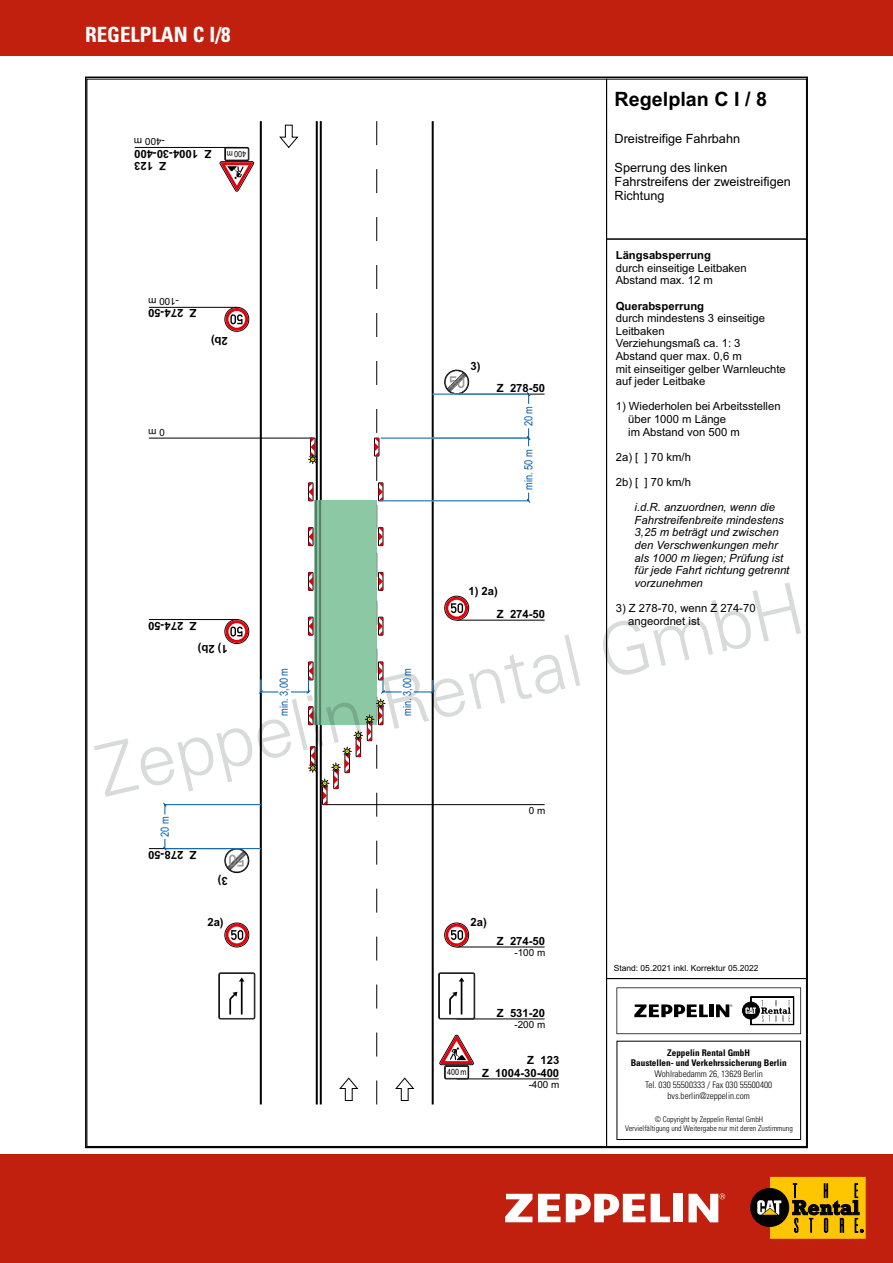
<style>
.page{position:relative;width:893px;height:1263px;background:#fff}
.page>*{position:absolute;margin:0;border:0;box-sizing:border-box;transform-origin:0 0}
.t1{font:300 72px "Univers LT";color:#d9dada}
.t2{font:700 condensed 21px "Univers LT";color:#fff}
.t3{font:700 19.8px "Arial";color:#000}
.t4{font:12.75px/14.1px "Arial";color:#000}
.t5{font:11.25px/12.6px "Arial";color:#000}
.t6{font:italic 11.25px/12.6px "Arial";color:#000}
.t7{font:700 11.25px/12.6px "Arial";color:#000;text-align:right}
.t8{font:11.25px "Arial";color:#005ba9;scale:.82 1}
.t9{font:9.9px "Arial";color:#000}
.t10{font:300 condensed 9.15px/10.9px "Univers LT";color:#000;text-align:center}
.t11{font:700 condensed 9.15px/10.9px "Univers LT";color:#000;text-align:center}
.t12{font:8.7px "Arial";color:#000;scale:.83 1}
.t13{font:8.4px "Arial";color:#000}
.t14{font:300 condensed 7.8px/9.4px "Univers LT";color:#000;text-align:center}
</style>
<div class="page">
<div style="left:0;top:1154px;width:893px;height:109px;background:#c1200e"></div>
<svg style="left:505px;top:1194px;width:27px;height:28px"></svg>
<svg style="left:688px;top:1193px;width:37px;height:29px"></svg>
<div style="left:673px;top:1194px;width:10px;height:28px;background:#fff"></div>
<svg style="left:651px;top:1194px;width:19px;height:28px"></svg>
<svg style="left:538px;top:1194px;width:107px;height:28px"></svg>
<div style="left:751px;top:1188px;width:38px;height:38px;background:#000;border-radius:50%"></div>
<div style="left:751px;top:1188px;width:38px;height:38px;border:1px solid #000;border-radius:50%"></div>
<svg style="left:757px;top:1177px;width:109px;height:62px"></svg>
<div style="left:0;top:0;width:893px;height:55px;background:#c1200e"></div>
<hr style="left:457px;top:1079px;width:102px;height:1px;background:#000">
<hr style="left:325px;top:804px;width:220px;height:1px;background:#000">
<hr style="left:457px;top:947px;width:88px;height:1px;background:#000">
<hr style="left:457px;top:394px;width:88px;height:1px;background:#000">
<hr style="left:135px;top:147px;width:102px;height:1px;background:#000">
<hr style="left:149px;top:848px;width:88px;height:1px;background:#000">
<hr style="left:457px;top:620px;width:88px;height:1px;background:#000">
<hr style="left:149px;top:619px;width:88px;height:1px;background:#000">
<hr style="left:149px;top:307px;width:88px;height:1px;background:#000">
<hr style="left:149px;top:438px;width:164px;height:1px;background:#000">
<hr style="left:457px;top:1019px;width:88px;height:1px;background:#000">
<svg style="left:162px;top:121px;width:369px;height:983px"></svg>
<div style="left:160px;top:815px;width:10px;height:23px;background:#fff"></div>
<svg style="left:606px;top:239px;width:201px;height:908px"></svg>
<div style="left:606px;top:79px;width:201px;height:160px;border:1px solid #000"></div>
<div style="left:617px;top:1041px;width:184px;height:99px;border:1px solid #000"></div>
<svg style="left:616px;top:987px;width:185px;height:47px"></svg>
<h2 class="t2" style="left:85px;top:22px;width:147px">REGELPLAN C I/8</h2>
<p class="t9" style="left:165px;top:146px;width:32px;rotate:-180deg">-400 m</p>
<p class="t7" style="left:211px;top:171px;width:79px;rotate:-180deg">Z 123<br>Z 1004-30-400</p>
<p class="t12" style="left:246px;top:157px;width:25px;rotate:-180deg">400 m</p>
<h3 class="t3" style="left:615px;top:91px;width:154px">Regelplan C I / 8</h3>
<p class="t4" style="left:615px;top:133px;width:127px">Dreistreifige Fahrbahn</p>
<p class="t4" style="left:615px;top:161px;width:178px">Sperrung des linken<br>Fahrstreifens der zweistreifigen<br>Richtung</p>
<p class="t7" style="left:616px;top:250px;width:97px">Längsabsperrung</p>
<p class="t5" style="left:616px;top:263px;width:133px">durch einseitige Leitbaken<br>Abstand max. 12 m</p>
<p class="t7" style="left:616px;top:300px;width:90px">Querabsperrung</p>
<p class="t5" style="left:616px;top:313px;width:172px">durch mindestens 3 einseitige<br>Leitbaken<br>Verziehungsmaß ca. 1: 3<br>Abstand quer max. 0,6 m<br>mit einseitiger gelber Warnleuchte auf jeder Leitbake</p>
<p class="t5" style="left:628px;top:401px;width:154px;text-indent:-13px">1) Wiederholen bei Arbeitsstellen über 1000 m Länge<br>im Abstand von 500 m</p>
<p class="t5" style="left:616px;top:452px;width:77px">2a) [ ] 70 km/h</p>
<p class="t5" style="left:616px;top:477px;width:77px">2b) [ ] 70 km/h</p>
<p class="t6" style="left:635px;top:502px;width:156px">i.d.R. anzuordnen, wenn die<br>Fahrstreifenbreite mindestens<br>3,25 m beträgt und zwischen den Verschwenkungen mehr als 1000 m liegen; Prüfung ist für jede Fahrt richtung getrennt vorzunehmen</p>
<p class="t5" style="left:628px;top:603px;width:129px;text-indent:-13px">3) Z 278-70, wenn Z 274-70 angeordnet ist</p>
<p class="t9" style="left:179px;top:305px;width:32px;rotate:-180deg">-100 m</p>
<p class="t7" style="left:197px;top:319px;width:50px;rotate:-180deg">Z 274-50</p>
<p class="t7" style="left:228px;top:346px;width:18px;rotate:-180deg">2b)</p>
<p class="t7" style="left:470px;top:360px;width:12px">3)</p>
<p class="t7" style="left:497px;top:383px;width:50px">Z 278-50</p>
<p class="t8" style="left:524px;top:426px;width:27px;rotate:-90deg">20 m</p>
<p class="t9" style="left:165px;top:436px;width:18px;rotate:-180deg">0 m</p>
<p class="t8" style="left:524px;top:490px;width:51px;rotate:-90deg">min. 50 m</p>
<h1 class="t1" style="left:87px;top:729px;width:726px;rotate:-13deg">Zeppelin Rental GmbH</h1>
<p class="t7" style="left:468px;top:586px;width:31px">1) 2a)</p>
<p class="t7" style="left:497px;top:609px;width:50px">Z 274-50</p>
<p class="t7" style="left:197px;top:631px;width:50px;rotate:-180deg">Z 274-50</p>
<p class="t7" style="left:228px;top:654px;width:32px;rotate:-180deg">)1 2b)</p>
<p class="t8" style="left:403px;top:716px;width:60px;rotate:-90deg">min. 3,00 m</p>
<p class="t8" style="left:280px;top:716px;width:60px;rotate:-90deg">min. 3,00 m</p>
<p class="t8" style="left:161px;top:837px;width:27px;rotate:-90deg">20 m</p>
<p class="t7" style="left:197px;top:860px;width:50px;rotate:-180deg">Z 278-50</p>
<p class="t9" style="left:529px;top:806px;width:18px">0 m</p>
<p class="t7" style="left:228px;top:886px;width:12px;rotate:-180deg">3)</p>
<p class="t7" style="left:207px;top:917px;width:18px">2a)</p>
<p class="t7" style="left:470px;top:917px;width:18px">2a)</p>
<p class="t7" style="left:497px;top:936px;width:50px">Z 274-50</p>
<p class="t9" style="left:514px;top:949px;width:32px">-100 m</p>
<p class="t12" style="left:447px;top:1069px;width:25px">400 m</p>
<p class="t7" style="left:497px;top:1007px;width:50px">Z 531-20</p>
<p class="t9" style="left:514px;top:1021px;width:32px">-200 m</p>
<p class="t7" style="left:482px;top:1055px;width:79px">Z 123<br>Z 1004-30-400</p>
<p class="t9" style="left:529px;top:1081px;width:32px">-400 m</p>
<p class="t13" style="left:614px;top:964px;width:146px">Stand: 05.2021 inkl. Korrektur 05.2022</p>
<p class="t11" style="left:631px;top:1047px;width:157px">Zeppelin Rental GmbH<br>Baustellen- und Verkehrssicherung Berlin</p>
<p class="t10" style="left:645px;top:1069px;width:129px">Wohlrabedamm 26, 13629 Berlin<br>Tel. 030 55500333 / Fax 030 55500400 bvs.berlin@zeppelin.com</p>
<p class="t14" style="left:625px;top:1114px;width:169px">© Copyright by Zeppelin Rental GmbH<br>Vervielfältigung und Weitergabe nur mit deren Zustimmung</p>
</div>
